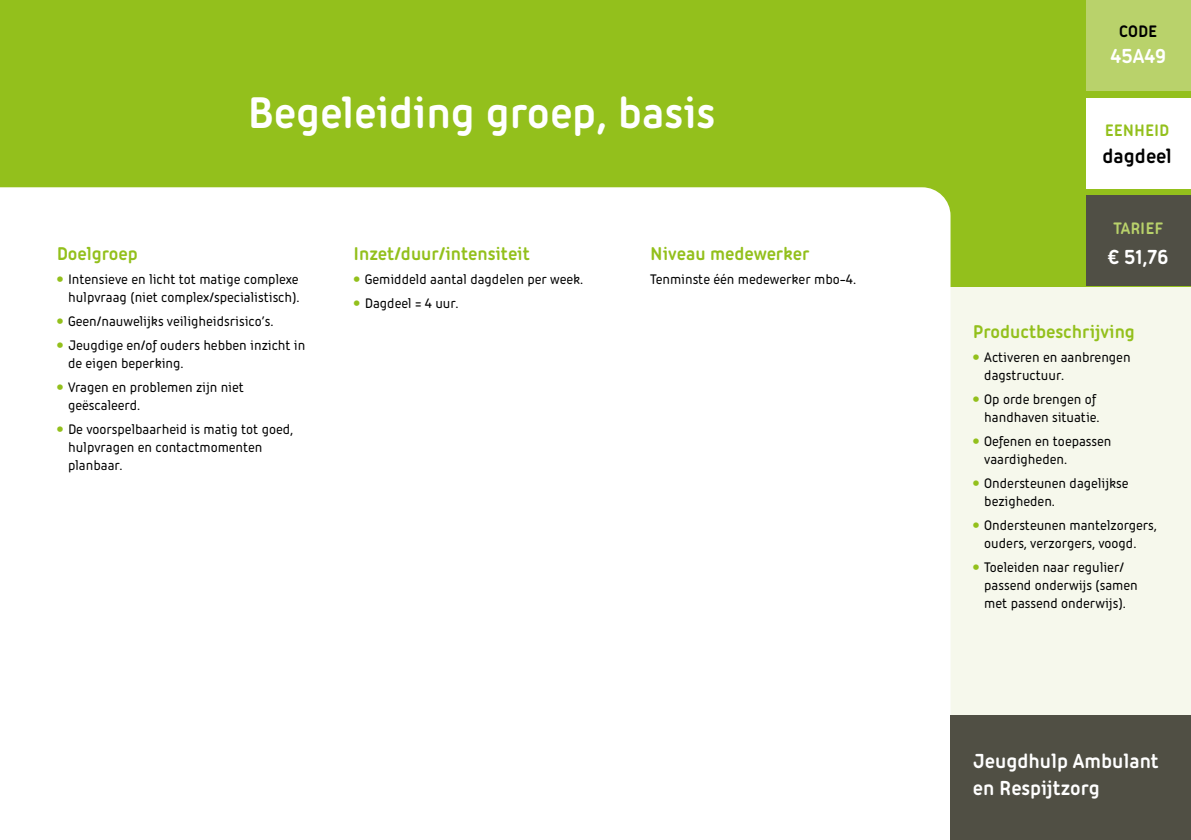
<style>
.page{position:relative;width:1191px;height:840px;background:#fff}
.page>*{position:absolute;margin:0;border:0;box-sizing:border-box;transform-origin:0 0}
.Hoofdkop{font:700 48px "Iconic";color:#fff}
.t1{font:700 22px/26.4px "Iconic";color:#fff}
.t2{font:700 22px "Iconic";color:#000}
.Tussenkop{font:700 20px "Iconic";color:#93c01c}
.t3{font:700 18px "Iconic";color:#93c01c}
.t4{font:700 18px "Iconic";color:#b9d26b}
.t5{font:700 18px "Iconic";color:#000}
.Body{font:500 15px/18px "Iconic";color:#000}
.s1{font-weight:800;font-size:20px;color:#93c01c}
</style>
<div class="page">
<div style="left:0;top:0;width:1191px;height:722px;background:#f6f8ec"></div>
<div style="left:0;top:0;width:1191px;height:286px;background:#93c01c"></div>
<div style="left:0;top:187px;width:950px;height:535px;background:#fff"></div>
<div style="left:1086px;top:98px;width:105px;height:91px;background:#fff"></div>
<div style="left:1086px;top:0;width:105px;height:90px;background:#b9d26b"></div>
<div style="left:1086px;top:195px;width:105px;height:91px;background:#504f45"></div>
<div style="left:950px;top:714px;width:241px;height:125px;background:#504f44"></div>
<p class="Hoofdkop" style="left:248px;top:78px;width:469px">Begeleiding groep, basis</p>
<p class="Tussenkop" style="left:57px;top:239px;width:82px">Doelgroep</p>
<p class="Body" style="left:57px;top:268px;width:244px;text-align:right"><span class="s1">•</span> Intensieve en licht tot matige complexe hulpvraag (niet complex/specialistisch).</p>
<p class="Body" style="left:57px;top:310px;width:218px"><span class="s1">•</span> Geen/nauwelijks veiligheidsrisico’s.</p>
<p class="Body" style="left:68px;top:334px;width:239px;text-indent:-11px"><span class="s1">•</span> Jeugdige en/of ouders hebben inzicht in de eigen beperking.</p>
<p class="Body" style="left:68px;top:376px;width:177px;text-indent:-11px"><span class="s1">•</span> Vragen en problemen zijn niet geëscaleerd.</p>
<p class="Body" style="left:68px;top:418px;width:227px;text-indent:-11px"><span class="s1">•</span> De voorspelbaarheid is matig tot goed, hulpvragen en contactmomenten planbaar.</p>
<p class="Tussenkop" style="left:353px;top:239px;width:178px">Inzet/duur/intensiteit</p>
<p class="Body" style="left:353px;top:268px;width:231px"><span class="s1">•</span> Gemiddeld aantal dagdelen per week.</p>
<p class="Body" style="left:353px;top:292px;width:107px"><span class="s1">•</span> Dagdeel = 4 uur.</p>
<p class="Tussenkop" style="left:650px;top:239px;width:161px">Niveau medewerker</p>
<p class="Body" style="left:650px;top:268px;width:207px">Tenminste één medewerker mbo-4.</p>
<p class="t5" style="left:1119px;top:18px;width:39px">CODE</p>
<p class="t1" style="left:1110px;top:41px;width:57px">45A49</p>
<p class="t3" style="left:1105px;top:117px;width:66px">EENHEID</p>
<p class="t2" style="left:1102px;top:140px;width:71px">dagdeel</p>
<p class="t4" style="left:1113px;top:215px;width:51px">TARIEF</p>
<p class="t1" style="left:1108px;top:242px;width:61px">€ 51,76</p>
<p class="Tussenkop" style="left:973px;top:317px;width:164px">Productbeschrijving</p>
<p class="Body" style="left:984px;top:346px;width:148px;text-indent:-11px"><span class="s1">•</span> Activeren en aanbrengen dagstructuur.</p>
<p class="Body" style="left:973px;top:388px;width:128px;text-align:right"><span class="s1">•</span> Op orde brengen of handhaven situatie.</p>
<p class="Body" style="left:984px;top:430px;width:129px;text-indent:-11px"><span class="s1">•</span> Oefenen en toepassen vaardigheden.</p>
<p class="Body" style="left:984px;top:472px;width:146px;text-indent:-11px"><span class="s1">•</span> Ondersteunen dagelijkse bezigheden.</p>
<p class="Body" style="left:984px;top:514px;width:174px;text-indent:-11px"><span class="s1">•</span> Ondersteunen mantelzorgers, ouders, verzorgers, voogd.</p>
<p class="Body" style="left:984px;top:556px;width:155px;text-indent:-11px"><span class="s1">•</span> Toeleiden naar regulier/ passend onderwijs (samen met passend onderwijs).</p>
<p class="t1" style="left:973px;top:746px;width:187px">Jeugdhulp Ambulant en Respijtzorg</p>
</div>
